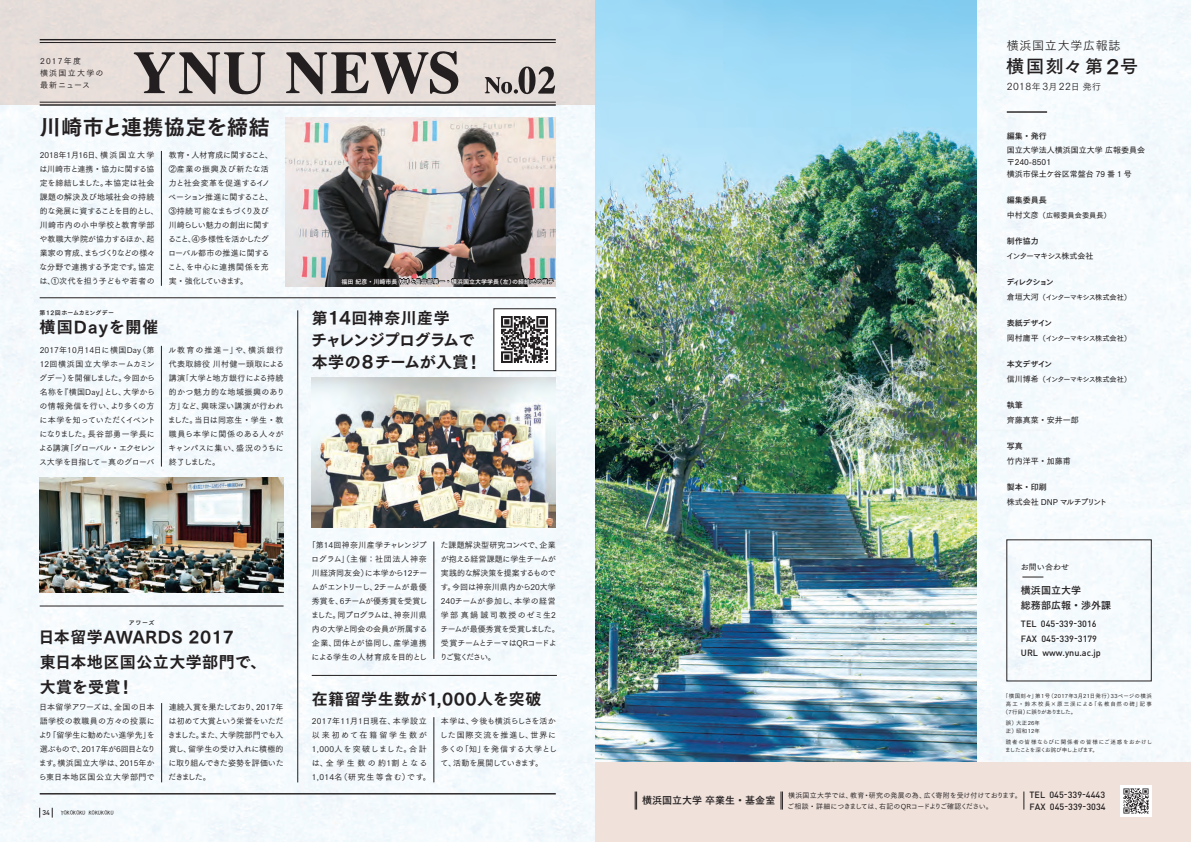
<style>
.page{position:relative;width:1191px;height:842px;background:#fff}
.page>*{position:absolute;margin:0;border:0;box-sizing:border-box;transform-origin:0 0}
.t1{font:21px "Tsuku Go Pro E";letter-spacing:.025em;color:#231f20}
.t2{font:18px "Tsuku Go Pro B";letter-spacing:.1em;color:#231f20}
.t3{font:16px/25px "Tsuku Go Pro E";letter-spacing:.03em;color:#231f20}
.t4{font:16px/22px "Tsuku Go Pro E";letter-spacing:-.03em;color:#231f20}
.t5{font:16px "Tsuku Go Pro E";letter-spacing:.07em;color:#231f20}
.t6{font:12px "Tsuku Go Pro R";letter-spacing:.06em;color:#231f20}
.t7{font:10px/15px "Tsuku Go Pro B";color:#231f20}
.t8{font:9.9px "Tsuku Go Pro R";letter-spacing:.045em;color:#231f20}
.t9{font:500 9px/14.6px "DIN";color:#231f20}
.t10{font:8px/14px "Tsuku Go Pro M";color:#231f20}
.t11{font:8px/14px "Tsuku Go Pro M";letter-spacing:-.03em;color:#231f20;text-align:center}
.t12{font:8px/14px "Tsuku Go Pro M";letter-spacing:-.02em;color:#231f20}
.t13{font:8px/14px "Tsuku Go Pro M";letter-spacing:.04em;color:#231f20}
.t14{font:8px/14px "Tsuku Go Pro M";letter-spacing:.115em;color:#231f20}
.t15{font:8px/12px "Tsuku Go Pro D";color:#231f20}
.t16{font:8px "Tsuku Go Pro B";color:#231f20}
.t17{font:8px/12px "Tsuku Go Pro M";letter-spacing:.16em;color:#231f20}
.t18{font:8px "Tsuku Go Pro D";letter-spacing:-.07em;color:#231f20}
.t19{font:8px "Tsuku Go Pro D";letter-spacing:-.12em;color:#231f20}
.t20{font:8px "Tsuku Go Pro B";letter-spacing:-.185em;color:#231f20}
.t21{font:7.2px "Tsuku Go Pro D";letter-spacing:-.12em;color:#231f20}
.t22{font:7.2px "Tsuku Go Pro D";color:#231f20}
.t23{font:7px/11px "Tsuku Go Pro M";letter-spacing:-.01em;color:#231f20}
.t24{font:500 7px "DIN";color:#231f20}
.t25{font:6px "Tsuku Go Pro B";color:#fff}
.t26{font:6px "Tsuku Go Pro B";letter-spacing:.05em;color:#231f20}
.t27{font:6px "aquafont";letter-spacing:.02em;color:#231f20}
.t28{font:5.5px/8px "Tsuku Go Pro M";letter-spacing:.04em;color:#231f20}
.t29{font:5.5px "Tsuku Go Pro M";letter-spacing:.06em;color:#231f20}
.t30{font:5.5px "Tsuku Go Pro M";letter-spacing:.195em;color:#231f20}
.t31{font:5.5px "Tsuku Go Pro M";letter-spacing:-.1em;color:#231f20}
.s1{font-size:16.8px}
.s2{font-size:19.8px}
.s3{font-size:9px}
.s4{font-size:8px}
</style>
<div class="page">
<img style="left:0;top:0;width:977px;height:842px">
<div style="left:0;top:0;width:595px;height:105px;background:#e5ddd9"></div>
<div style="left:977px;top:0;width:214px;height:763px;background:#f5fafd"></div>
<hr style="left:40px;top:793px;width:516px;height:1px;background:#231f20">
<hr style="left:40px;top:104px;width:516px;height:2px;background:#231f20">
<hr style="left:40px;top:39px;width:516px;height:1px;background:#231f20">
<hr style="left:40px;top:42px;width:516px;height:1px;background:#231f20">
<hr style="left:40px;top:102px;width:516px;height:1px;background:#231f20">
<hr style="left:40px;top:298px;width:516px;height:1px;background:#231f20">
<hr style="left:40px;top:606px;width:243px;height:1px;background:#231f20">
<hr style="left:312px;top:675px;width:245px;height:1px;background:#231f20">
<img style="left:286px;top:118px;width:270px;height:168px">
<hr style="left:297px;top:310px;width:1px;height:472px;background:#231f20">
<img style="left:40px;top:477px;width:243px;height:115px">
<img style="left:312px;top:377px;width:244px;height:150px">
<hr style="left:161px;top:346px;width:1px;height:121px;background:#231f20">
<hr style="left:161px;top:151px;width:1px;height:135px;background:#231f20">
<hr style="left:434px;top:542px;width:1px;height:117px;background:#231f20">
<hr style="left:434px;top:717px;width:1px;height:65px;background:#231f20">
<hr style="left:161px;top:703px;width:1px;height:79px;background:#231f20">
<svg style="left:341px;top:274px;width:213px;height:16px"></svg>
<svg style="left:1022px;top:576px;width:21px;height:1px"></svg>
<div style="left:595px;top:763px;width:596px;height:79px;background:#f0e2db"></div>
<svg style="left:780px;top:791px;width:3px;height:18px"></svg>
<svg style="left:1023px;top:791px;width:1px;height:18px"></svg>
<svg style="left:635px;top:791px;width:2px;height:18px"></svg>
<hr style="left:1006px;top:111px;width:41px;height:2px;background:#231f20">
<img style="left:1120px;top:785px;width:31px;height:31px">
<img style="left:496px;top:311px;width:58px;height:58px">
<svg style="left:286px;top:51px;width:172px;height:44px"></svg>
<svg style="left:133px;top:52px;width:132px;height:43px"></svg>
<svg style="left:484px;top:66px;width:71px;height:29px"></svg>
<p class="t17" style="left:40px;top:54px;width:65px">2017年度<br>横浜国立大学の最新ニュース</p>
<h1 class="t1" style="left:40px;top:108px;width:231px">川崎市と連携協定を締結</h1>
<p class="t10" style="left:39px;top:147px;width:121px">2018年1月16日、横浜国立大学は川崎市と連携・協力に関する協定を締結しました。本協定は社会課題の解決及び地域社会の持続的な発展に資することを目的とし、川崎市内の小中学校と教育学部や教職大学院が協力するほか、起業家の育成、まちづくりなどの様々な分野で連携する予定です。協定は、①次代を担う子どもや若者の</p>
<p class="t10" style="left:168px;top:147px;width:107px">教育・人材育成に関すること、<br>②産業の振興及び新たな活力と社会変革を促進するイノベーション推進に関すること、<br>③持続可能なまちづくり及び川崎らしい魅力の創出に関すること、④多様性を活かしたグローバル都市の推進に関すること、を中心に連携関係を充実・強化していきます。</p>
<p class="t26" style="left:40px;top:307px;width:76px">第12回ホームカミングデー</p>
<h3 class="t5" style="left:40px;top:313px;width:121px">横国Dayを開催</h3>
<p class="t10" style="left:39px;top:342px;width:118px;text-align:justify">2017年10月14日に横国Day（第12回横浜国立大学ホームカミングデー）を開催しました。今回から名称を『横国Day』とし、大学からの情報発信を行い、より多くの方に本学を知っていただくイベントになりました。長谷部勇一学長による講演「グローバル・エクセレンス大学を目指して－真のグローバ</p>
<p class="t13" style="left:168px;top:342px;width:118px">ル教育の推進－」や、横浜銀行代表取締役 川村健一頭取による講演｢大学と地方銀行による持続的かつ魅力的な地域振興のあり方」など、興味深い講演が行われました。当日は同窓生・学生・教職員ら本学に関係のある人々がキャンパスに集い、盛況のうちに終了しました。</p>
<p class="t25" style="left:342px;top:276px;width:214px">福田 紀彦・川崎市長（右）と長谷部勇一・横浜国立大学学長（左）の締結式の様子</p>
<h3 class="t4" style="left:311px;top:305px;width:172px">第<span class="s1">14</span>回神奈川産学<br>チャレンジプログラムで本学の<span class="s1">8</span>チームが入賞！</h3>
<p class="t26" style="left:129px;top:618px;width:27px">アワーズ</p>
<h3 class="t3" style="left:39px;top:622px;width:229px">日本留学AWARDS 2017<br>東日本地区国公立大学部門で、大賞を受賞！</h3>
<p class="t10" style="left:39px;top:699px;width:118px">日本留学アワーズは、全国の日本語学校の教職員の方々の投票により「留学生に勧めたい進学先」を選ぶもので、2017年が6回目となります。横浜国立大学は、2015年から東日本地区国公立大学部門で</p>
<p class="t10" style="left:168px;top:699px;width:117px;text-align:justify">連続入賞を果たしており、2017年は初めて大賞という栄誉をいただきました。また、大学院部門でも入賞し、留学生の受け入れに積極的に取り組んできた姿勢を評価いただきました。</p>
<p class="t24" style="left:42px;top:808px;width:9px">34</p>
<p class="t27" style="left:61px;top:810px;width:54px">YOKOKOKU KOKUKOKU</p>
<p class="t11" style="left:308px;top:537px;width:121px">「第14回神奈川産学チャレンジプログラム」（主催：社団法人神奈川経済同友会）に本学から12チームがエントリーし、2チームが最優秀賞を、6チームが優秀賞を受賞しました。同プログラムは、神奈川県内の大学と同会の会員が所属する企業、団体とが協同し、産学連携による学生の人材育成を目的とし</p>
<p class="t12" style="left:440px;top:537px;width:122px">た課題解決型研究コンペで、企業が抱える経営課題に学生チームが実践的な解決策を提案するものです。今回は神奈川県内から20大学<br>240チームが参加し、本学の経営学部 真鍋 誠司教授のゼミ生2チームが最優秀賞を受賞しました。受賞チームとテーマはQRコードよりご覧ください。</p>
<h3 class="t3" style="left:312px;top:684px;width:231px">在籍留学生数が1,000人を突破</h3>
<p class="t14" style="left:312px;top:713px;width:121px">2017年11月1日現在、本学設立以来初めて在籍留学生数が<br>1,000人を突破しました。合計は、全学生数の約1割となる<br>1,014名（研究生等含む）です。</p>
<p class="t10" style="left:440px;top:713px;width:119px">本学は、今後も横浜らしさを活かした国際交流を推進し、世界に多くの「知」を発信する大学として、活動を展開していきます。</p>
<h3 class="t6" style="left:1006px;top:35px;width:115px">横浜国立大学広報誌</h3>
<h2 class="t2" style="left:1006px;top:51px;width:133px">横国刻々第<span class="s2">２</span>号</h2>
<p class="t8" style="left:1006px;top:78px;width:96px">2018<span class="s3">年</span>3<span class="s3">月</span>22<span class="s3">日 発行</span></p>
<p class="t16" style="left:1006px;top:129px;width:41px">編集・発行</p>
<p class="t15" style="left:1006px;top:144px;width:140px">国立大学法人横浜国立大学 広報委員会〒240-8501<br>横浜市保土ケ谷区常盤台 79 番 1 号</p>
<p class="t16" style="left:1006px;top:193px;width:41px">編集委員長</p>
<p class="t22" style="left:1006px;top:209px;width:106px"><span class="s4">中村文彦</span>（広報委員会委員長）</p>
<p class="t16" style="left:1006px;top:234px;width:33px">制作協力</p>
<p class="t19" style="left:1006px;top:250px;width:89px">インターマキシス株式会社</p>
<p class="t20" style="left:1006px;top:275px;width:49px">ディレクション</p>
<p class="t21" style="left:1006px;top:291px;width:126px"><span class="s4">倉垣大河</span>（インターマキシス株式会社）</p>
<p class="t21" style="left:1006px;top:332px;width:126px"><span class="s4">岡村庸平</span>（インターマキシス株式会社）</p>
<p class="t16" style="left:1006px;top:316px;width:47px">表紙デザイン</p>
<p class="t16" style="left:1006px;top:357px;width:47px">本文デザイン</p>
<p class="t21" style="left:1006px;top:373px;width:126px"><span class="s4">信川博希</span>（インターマキシス株式会社）</p>
<p class="t16" style="left:1006px;top:398px;width:17px">執筆</p>
<p class="t15" style="left:1006px;top:413px;width:73px">齊藤真菜・安井一郎</p>
<p class="t16" style="left:1006px;top:439px;width:17px">写真</p>
<p class="t15" style="left:1006px;top:454px;width:65px">竹内洋平・加藤甫</p>
<p class="t16" style="left:1006px;top:480px;width:41px">製本・印刷</p>
<p class="t18" style="left:1006px;top:495px;width:102px">株式会社 DNP マルチプリント</p>
<p class="t15" style="left:1021px;top:560px;width:49px">お問い合わせ</p>
<p class="t7" style="left:1021px;top:582px;width:91px">横浜国立大学<br>総務部広報・渉外課</p>
<p class="t9" style="left:1021px;top:616px;width:81px">TEL 045-339-3016<br>FAX 045-339-3179<br>URL www.ynu.ac.jp</p>
<p class="t29" style="left:1003px;top:691px;width:150px">「横国刻々」第1号（2017年3月21日発行）33ページの横浜</p>
<p class="t30" style="left:1005px;top:699px;width:148px">高工・鈴木校長×原三渓による「名教自然の碑」記事</p>
<p class="t31" style="left:1003px;top:707px;width:75px">（7行目）に誤りがありました。</p>
<p class="t28" style="left:1005px;top:718px;width:36px">誤）大正26年正）昭和12年</p>
<p class="t28" style="left:1005px;top:737px;width:149px">読者の皆様ならびに関係者の皆様にご迷惑をおかけしましたことを深くお詫び申し上げます。</p>
<p class="t7" style="left:642px;top:792px;width:134px">横浜国立大学 卒業生・基金室</p>
<p class="t23" style="left:787px;top:789px;width:236px">横浜国立大学では、教育・研究の発展の為、広く寄附を受け付けております。ご相談・詳細につきましては、右記のQRコードよりご確認ください。</p>
<p class="t9" style="left:1029px;top:788px;width:78px;line-height:12px">TEL 045-339-4443<br>FAX 045-339-3034</p>
</div>
